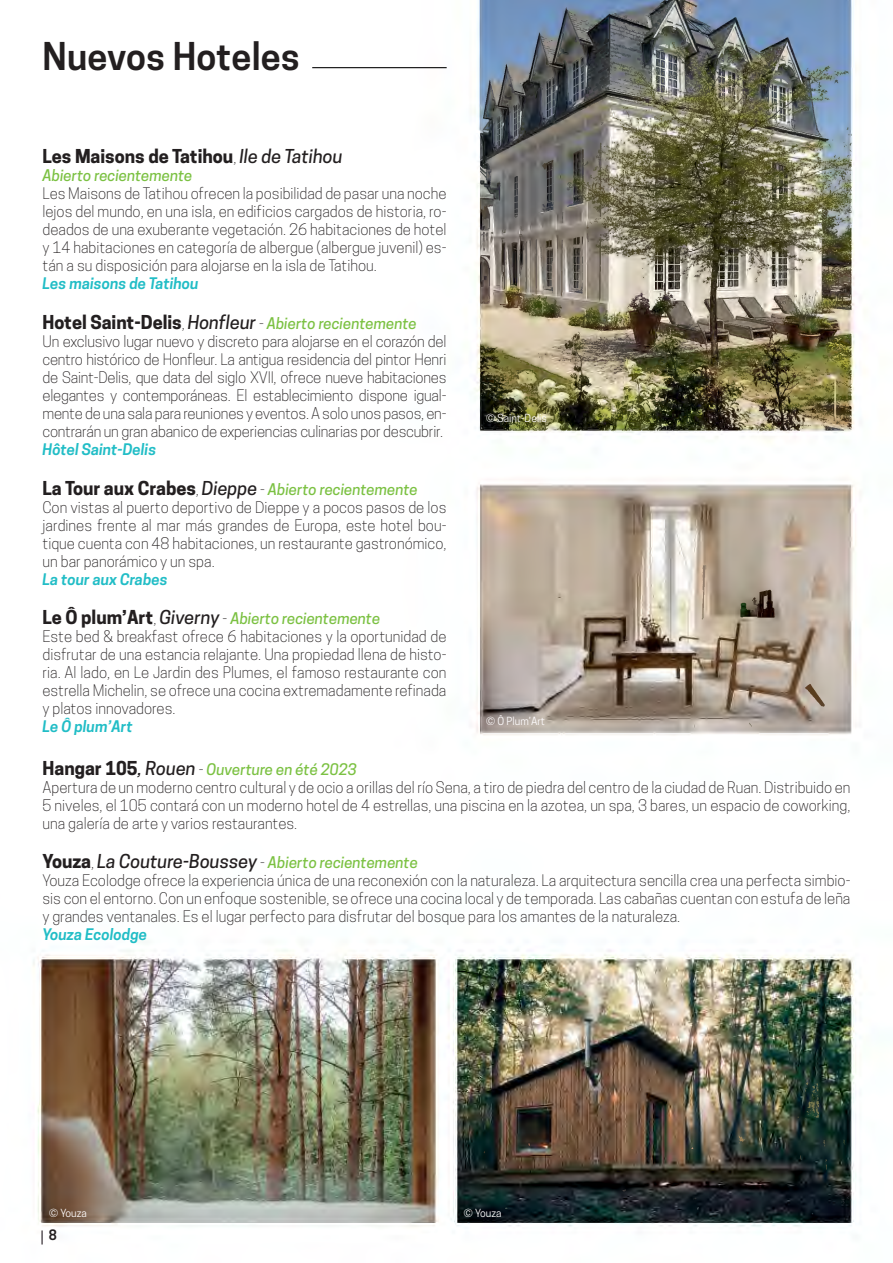
<style>
.page{position:relative;width:893px;height:1263px;background:#fff}
.page>*{position:absolute;margin:0;border:0;box-sizing:border-box;transform-origin:0 0}
.t1{font:600 36px "Cooper Hewitt";letter-spacing:.005em;color:#231f20}
.t2{font:700 18px "Cooper Hewitt";color:#231f20}
.t3{font:300 15px/18px "Cooper Hewitt";color:#231f20;text-align:justify}
.t4{font:italic 500 15px "Cooper Hewitt";color:#7bc142}
.t5{font:italic 600 15px "Cooper Hewitt";color:#21bdc6}
.t6{font:600 13.5px "Cooper Hewitt";color:#231f20}
.t7{font:10.5px "Cooper Hewitt";color:#fefcfd}
.s1{font-weight:300;font-size:15px}
.s2{font-weight:500;font-style:italic}
.s3{font-weight:700;font-style:normal;font-size:18px;color:#231f20}
.s4{font-weight:300;font-style:normal;color:#231f20}
.s5{font-size:18px;color:#231f20}
</style>
<div class="page">
<img style="left:33px;top:0;width:824px;height:1245px">
<p class="t1" style="left:43px;top:35px;width:259px">Nuevos Hoteles</p>
<p class="t2" style="left:43px;top:146px;width:302px">Les Maisons de Tatihou<span class="s1">,</span> <span class="s2">Ile de Tatihou</span></p>
<p class="t4" style="left:43px;top:167px;width:151px">Abierto recientemente</p>
<p class="t3" style="left:43px;top:185px;width:405px">Les Maisons de Tatihou ofrecen la posibilidad de pasar una noche lejos del mundo, en una isla, en edificios cargados de historia, ro&shy;deados de una exuberante vegetación. 26 habitaciones de hotel y 14 habitaciones en categoría de albergue (albergue juvenil) es&shy;tán a su disposición para alojarse en la isla de Tatihou.</p>
<p class="t5" style="left:43px;top:275px;width:158px">Les maisons de Tatihou</p>
<p class="t4" style="left:43px;top:314px;width:376px"><span class="s3">Hotel Saint-Delis</span><span class="s4">,</span> <span class="s5">Honfleur</span> <span class="s4">-</span> Abierto recientemente</p>
<p class="t3" style="left:43px;top:332px;width:405px">Un exclusivo lugar nuevo y discreto para alojarse en el corazón del centro histórico de Honfleur. La antigua residencia del pintor Henri de Saint-Delis, que data del siglo XVII, ofrece nueve habitaciones elegantes y contemporáneas. El establecimiento dispone igual&shy;mente de una sala para reuniones y eventos. A solo unos pasos, en&shy;contrarán un gran abanico de experiencias culinarias por descubrir.</p>
<p class="t5" style="left:43px;top:440px;width:115px">Hôtel Saint-Delis</p>
<p class="t4" style="left:43px;top:480px;width:377px"><span class="s3">La Tour aux Crabes</span><span class="s4">,</span> <span class="s5">Dieppe</span> <span class="s4">-</span> Abierto recientemente</p>
<p class="t3" style="left:43px;top:498px;width:405px">Con vistas al puerto deportivo de Dieppe y a pocos pasos de los jardines frente al mar más grandes de Europa, este hotel bou&shy;tique cuenta con 48 habitaciones, un restaurante gastronómico, un bar panorámico y un spa.</p>
<p class="t5" style="left:43px;top:570px;width:127px">La tour aux Crabes</p>
<p class="t4" style="left:43px;top:610px;width:339px"><span class="s3">Le Ô plum’Art</span><span class="s4">,</span> <span class="s5">Giverny</span> <span class="s4">-</span> Abierto recientemente</p>
<p class="t3" style="left:43px;top:627px;width:405px">Este bed &amp; breakfast ofrece 6 habitaciones y la oportunidad de disfrutar de una estancia relajante. Una propiedad llena de histo&shy;ria. Al lado, en Le Jardin des Plumes, el famoso restaurante con estrella Michelin, se ofrece una cocina extremadamente refinada y platos innovadores.</p>
<p class="t5" style="left:43px;top:718px;width:92px">Le Ô plum’Art</p>
<p class="t7" style="left:486px;top:412px;width:63px">© Saint-Delis</p>
<p class="t7" style="left:486px;top:715px;width:61px">© Ô Plum’Art</p>
<p class="t4" style="left:43px;top:760px;width:316px"><span class="s3">Hangar 105</span><span class="s5">, Rouen</span> <span class="s4">-</span> Ouverture en été 2023</p>
<p class="t3" style="left:43px;top:778px;width:809px">Apertura de un moderno centro cultural y de ocio a orillas del río Sena, a tiro de piedra del centro de la ciudad de Ruan. Distribuido en 5 niveles, el 105 contará con un moderno hotel de 4 estrellas, una piscina en la azotea, un spa, 3 bares, un espacio de coworking, una galería de arte y varios restaurantes.</p>
<p class="t4" style="left:43px;top:854px;width:377px"><span class="s3">Youza</span><span class="s4">,</span> <span class="s5">La Couture-Boussey</span> <span class="s4">-</span> Abierto recientemente</p>
<p class="t3" style="left:43px;top:872px;width:809px">Youza Ecolodge ofrece la experiencia única de una reconexión con la naturaleza. La arquitectura sencilla crea una perfecta simbio&shy;sis con el entorno. Con un enfoque sostenible, se ofrece una cocina local y de temporada. Las cabañas cuentan con estufa de leña y grandes ventanales. Es el lugar perfecto para disfrutar del bosque para los amantes de la naturaleza.</p>
<p class="t5" style="left:43px;top:926px;width:106px">Youza Ecolodge</p>
<p class="t7" style="left:49px;top:1206px;width:39px">© Youza</p>
<p class="t7" style="left:463px;top:1206px;width:39px">© Youza</p>
<p class="t6" style="left:49px;top:1227px;width:10px">8</p>
</div>
